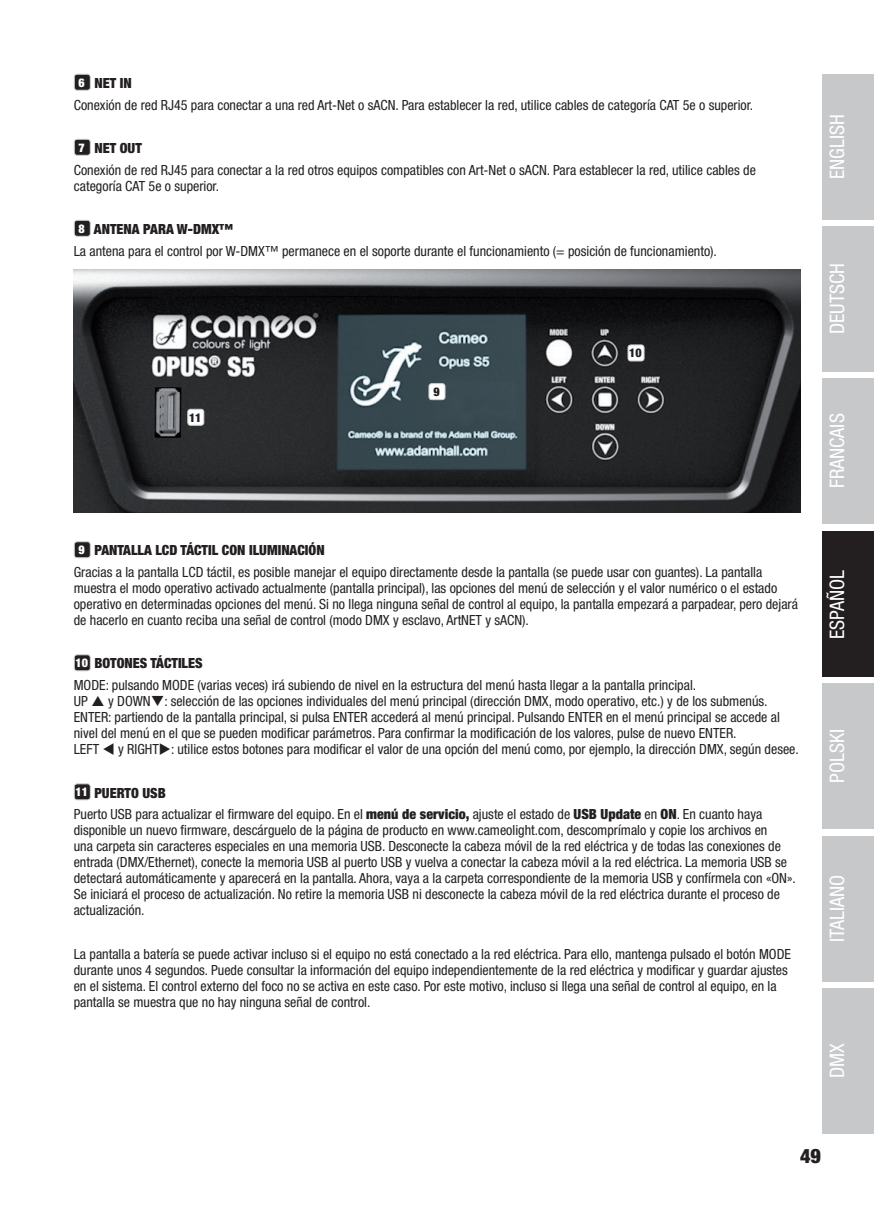
<style>
.page{position:relative;width:874px;height:1225px;background:#fff}
.page>*{position:absolute;margin:0;border:0;box-sizing:border-box;transform-origin:0 0}
.t1{font:condensed 20px "Helvetica Neue LT Std";color:#fff}
.t2{font:900 condensed 20px "Helvetica Neue LT Std";color:#231f20}
.t3{font:condensed 14px/16px "Helvetica Neue LT Pro";color:#231f20}
.t4{font:900 condensed 12px "Helvetica Neue LT Pro";color:#231f20}
.s1{font-weight:900;font-size:12px;color:#fff}
.s2{font-weight:900}
</style>
<div class="page">
<div style="left:821px;top:988px;width:52px;height:146px;background:#c7c8ca"></div>
<div style="left:821px;top:74px;width:52px;height:145px;background:#c7c8ca"></div>
<div style="left:821px;top:226px;width:52px;height:145px;background:#c7c8ca"></div>
<div style="left:821px;top:378px;width:52px;height:146px;background:#c7c8ca"></div>
<div style="left:821px;top:531px;width:52px;height:146px;background:#231f20"></div>
<div style="left:821px;top:683px;width:52px;height:146px;background:#c7c8ca"></div>
<div style="left:821px;top:836px;width:52px;height:145px;background:#c7c8ca"></div>
<div style="left:74px;top:74px;width:16px;height:16px;background:#231f20;border-radius:3px"></div>
<div style="left:74px;top:74px;width:17px;height:17px;border:1px solid #d1d2d4;border-radius:3px"></div>
<div style="left:74px;top:139px;width:16px;height:16px;background:#231f20;border-radius:3px"></div>
<div style="left:74px;top:139px;width:17px;height:17px;border:1px solid #d1d2d4;border-radius:3px"></div>
<div style="left:74px;top:220px;width:16px;height:16px;background:#231f20;border-radius:3px"></div>
<div style="left:74px;top:220px;width:17px;height:17px;border:1px solid #d1d2d4;border-radius:3px"></div>
<img style="left:74px;top:270px;width:725px;height:243px">
<div style="left:188px;top:409px;width:16px;height:16px;background:#fff;border-radius:3px"></div>
<div style="left:187px;top:409px;width:17px;height:17px;border:1px solid #d1d2d4;border-radius:3px"></div>
<div style="left:627px;top:345px;width:16px;height:16px;background:#fff;border-radius:3px"></div>
<div style="left:627px;top:344px;width:17px;height:17px;border:1px solid #d1d2d4;border-radius:3px"></div>
<div style="left:429px;top:384px;width:16px;height:16px;background:#fff;border-radius:3px"></div>
<div style="left:428px;top:383px;width:17px;height:17px;border:1px solid #d1d2d4;border-radius:3px"></div>
<div style="left:74px;top:542px;width:16px;height:16px;background:#231f20;border-radius:3px"></div>
<div style="left:74px;top:541px;width:17px;height:17px;border:1px solid #d1d2d4;border-radius:3px"></div>
<div style="left:74px;top:655px;width:16px;height:16px;background:#231f20;border-radius:3px"></div>
<div style="left:74px;top:654px;width:17px;height:17px;border:1px solid #d1d2d4;border-radius:3px"></div>
<div style="left:74px;top:784px;width:16px;height:16px;background:#231f20;border-radius:3px"></div>
<div style="left:74px;top:783px;width:17px;height:17px;border:1px solid #d1d2d4;border-radius:3px"></div>
<p class="t3" style="left:74px;top:72px;width:680px;line-height:21.6px;text-indent:5px"><span class="s1">6</span> <span class="s2">NET IN<br></span>Conexión de red RJ45 para conectar a una red Art-Net o sACN. Para establecer la red, utilice cables de categoría CAT 5e o superior.</p>
<p class="t3" style="left:74px;top:137px;width:683px;line-height:21.6px;text-indent:5px"><span class="s1">7</span> <span class="s2">NET OUT<br></span>Conexión de red RJ45 para conectar a la red otros equipos compatibles con Art-Net o sACN. Para establecer la red, utilice cables de</p>
<p class="t3" style="left:74px;top:177px;width:147px">categoría CAT 5e o superior.</p>
<p class="t3" style="left:74px;top:218px;width:644px;line-height:21.6px;text-indent:5px"><span class="s1">8</span> <span class="s2">ANTENA PARA W-DMX™<br></span>La antena para el control por W-DMX™ permanece en el soporte durante el funcionamiento (= posición de funcionamiento).</p>
<p class="t4" style="left:189px;top:410px;width:14px">11</p>
<p class="t4" style="left:433px;top:384px;width:8px">9</p>
<p class="t4" style="left:629px;top:346px;width:14px">10</p>
<p class="t3" style="left:74px;top:539px;width:689px;line-height:21.6px;text-indent:5px"><span class="s1">9</span> <span class="s2">PANTALLA LCD TÁCTIL CON ILUMINACIÓN<br></span>Gracias a la pantalla LCD táctil, es posible manejar el equipo directamente desde la pantalla (se puede usar con guantes). La pantalla</p>
<p class="t3" style="left:74px;top:580px;width:725px">muestra el modo operativo activado actualmente (pantalla principal), las opciones del menú de selección y el valor numérico o el estado operativo en determinadas opciones del menú. Si no llega ninguna señal de control al equipo, la pantalla empezará a parpadear, pero dejará de hacerlo en cuanto reciba una señal de control (modo DMX y esclavo, ArtNET y sACN).</p>
<p class="t3" style="left:74px;top:652px;width:623px;line-height:21.6px"><span class="s1">10</span> <span class="s2">BOTONES TÁCTILES<br></span>MODE: pulsando MODE (varias veces) irá subiendo de nivel en la estructura del menú hasta llegar a la pantalla principal.</p>
<p class="t3" style="left:74px;top:693px;width:15px">UP</p>
<p class="t3" style="left:74px;top:693px;width:726px;text-indent:34px">y DOWN❑: selección de las opciones individuales del menú principal (dirección DMX, modo operativo, etc.) y de los submenús.<br>ENTER: partiendo de la pantalla principal, si pulsa ENTER accederá al menú principal. Pulsando ENTER en el menú principal se accede al nivel del menú en el que se pueden modificar parámetros. Para confirmar la modificación de los valores, pulse de nuevo ENTER.<br>LEFT ▼ y RIGHT◆: utilice estos botones para modificar el valor de una opción del menú como, por ejemplo, la dirección DMX, según desee.</p>
<p class="t3" style="left:74px;top:781px;width:689px;line-height:21.6px"><span class="s1">11</span> <span class="s2">PUERTO USB<br></span>Puerto USB para actualizar el firmware del equipo. En el <span class="s2">menú de servicio,</span> ajuste el estado de <span class="s2">USB Update</span> en <span class="s2">ON</span>. En cuanto haya</p>
<p class="t3" style="left:74px;top:822px;width:723px">disponible un nuevo firmware, descárguelo de la página de producto en www.cameolight.com, descomprímalo y copie los archivos en<br>una carpeta sin caracteres especiales en una memoria USB. Desconecte la cabeza móvil de la red eléctrica y de todas las conexiones de entrada (DMX/Ethernet), conecte la memoria USB al puerto USB y vuelva a conectar la cabeza móvil a la red eléctrica. La memoria USB se detectará automáticamente y aparecerá en la pantalla. Ahora, vaya a la carpeta correspondiente de la memoria USB y confírmela con «ON».<br>Se iniciará el proceso de actualización. No retire la memoria USB ni desconecte la cabeza móvil de la red eléctrica durante el proceso de actualización.</p>
<p class="t3" style="left:74px;top:945px;width:718px">La pantalla a batería se puede activar incluso si el equipo no está conectado a la red eléctrica. Para ello, mantenga pulsado el botón MODE durante unos 4 segundos. Puede consultar la información del equipo independientemente de la red eléctrica y modificar y guardar ajustes en el sistema. El control externo del foco no se activa en este caso. Por este motivo, incluso si llega una señal de control al equipo, en la pantalla se muestra que no hay ninguna señal de control.</p>
<h1 class="t1" style="left:824px;top:179px;width:66px;rotate:-90deg">ENGLISH</h1>
<h1 class="t1" style="left:824px;top:334px;width:73px;rotate:-90deg">DEUTSCH</h1>
<h1 class="t1" style="left:824px;top:488px;width:76px;rotate:-90deg">FRANCAIS</h1>
<h1 class="t1" style="left:825px;top:639px;width:71px;rotate:-90deg">ESPAÑOL</h1>
<h1 class="t1" style="left:825px;top:783px;width:55px;rotate:-90deg">POLSKI</h1>
<h1 class="t1" style="left:825px;top:942px;width:69px;rotate:-90deg">ITALIANO</h1>
<h1 class="t1" style="left:825px;top:1078px;width:36px;rotate:-90deg">DMX</h1>
<h1 class="t2" style="left:799px;top:1143px;width:22px">49</h1>
</div>
